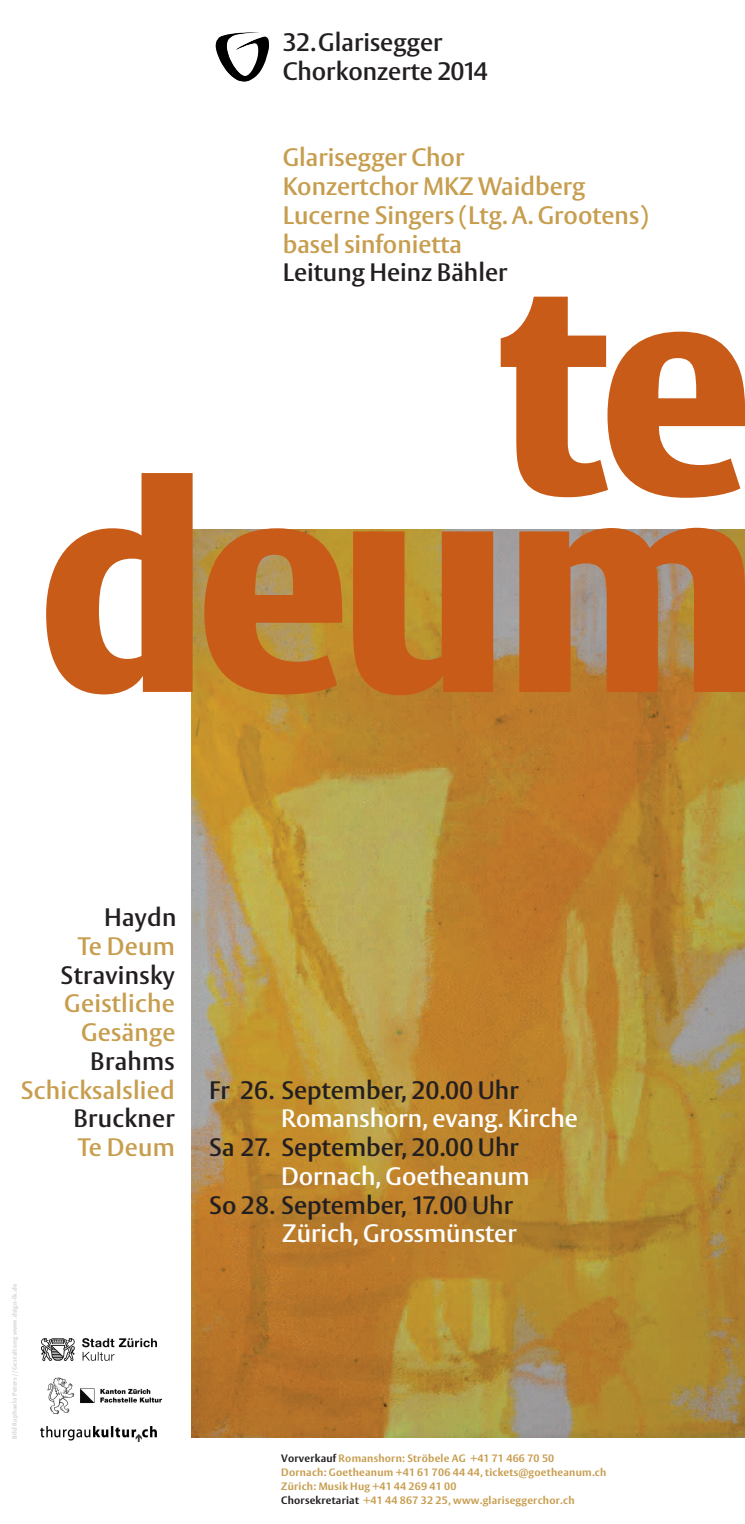
<style>
.page{position:relative;width:745px;height:1524px;background:#fff}
.page>*{position:absolute;margin:0;border:0;box-sizing:border-box;transform-origin:0 0}
.t1{font:900 277.62px "Big Vesta Cn";letter-spacing:-.035em;color:#c85b18}
.t2{font:600 25px/28.8px "Vesta";color:#231f20}
.t3{font:600 25px/28.8px "Vesta";color:#c79d4e}
.t4{font:600 25px "Vesta";color:#fff}
.t5{font:700 10.62px/13.8px "Vesta";letter-spacing:.025em;color:#c79d4e}
.t6{font:700 6.25px "Vesta";letter-spacing:.045em;color:#d1d2d4}
.s1{color:#231f20}
</style>
<div class="page">
<img style="left:41px;top:1426px;width:115px;height:15px">
<img style="left:42px;top:1338px;width:114px;height:22px">
<img style="left:47px;top:1377px;width:116px;height:38px">
<img style="left:191px;top:530px;width:553px;height:907px">
<img style="left:215px;top:32px;width:45px;height:15px">
<h2 class="t2" style="left:282px;top:31px;width:207px">32.Glarisegger<br>Chorkonzerte 2014</h2>
<h2 class="t3" style="left:282px;top:146px;width:367px">Glarisegger Chor<br>Konzertchor MKZ Waidberg<br>Lucerne Singers (Ltg. A. Grootens) basel sinfonietta</h2>
<h2 class="t2" style="left:282px;top:261px;width:226px">Leitung Heinz Bähler</h2>
<h1 class="t1" style="left:499px;top:297px;width:255px">te</h1>
<h1 class="t1" style="left:38px;top:494px;width:722px">deum</h1>
<h2 class="t2" style="left:104px;top:905px;width:74px">Haydn</h2>
<h2 class="t3" style="left:78px;top:934px;width:98px">Te Deum</h2>
<h2 class="t2" style="left:61px;top:963px;width:116px">Stravinsky</h2>
<h2 class="t3" style="left:64px;top:992px;width:113px;text-align:right">Geistliche<br>Gesänge</h2>
<h2 class="t2" style="left:90px;top:1049px;width:86px">Brahms</h2>
<h2 class="t3" style="left:21px;top:1078px;width:155px">Schicksalslied</h2>
<h2 class="t2" style="left:73px;top:1107px;width:103px">Bruckner</h2>
<h2 class="t3" style="left:78px;top:1135px;width:98px">Te Deum</h2>
<p class="t6" style="left:12px;top:1439px;width:157px;rotate:-90deg">Bild Raphaela Peters // Gestaltung www.dsign-lk.de</p>
<h2 class="t2" style="left:209px;top:1078px;width:311px">Fr 26. September, 20.00 Uhr</h2>
<h2 class="t4" style="left:281px;top:1109px;width:298px">Romanshorn, evang. Kirche</h2>
<h2 class="t2" style="left:209px;top:1135px;width:311px">Sa 27. September, 20.00 Uhr</h2>
<h2 class="t4" style="left:281px;top:1167px;width:250px">Dornach, Goetheanum</h2>
<h2 class="t2" style="left:209px;top:1193px;width:305px">So 28. September, 17.00 Uhr</h2>
<h2 class="t4" style="left:282px;top:1224px;width:236px">Zürich, Grossmünster</h2>
<p class="t5" style="left:281px;top:1452px;width:326px"><span class="s1">Vorverkauf</span> Romanshorn: Ströbele AG +41 71 466 70 50<br>Dornach: Goetheanum +41 61 706 44 44, tickets@goetheanum.ch Zürich: Musik Hug +41 44 269 41 00<br><span class="s1">Chorsekretariat</span> +41 44 867 32 25, www.glariseggerchor.ch</p>
</div>
